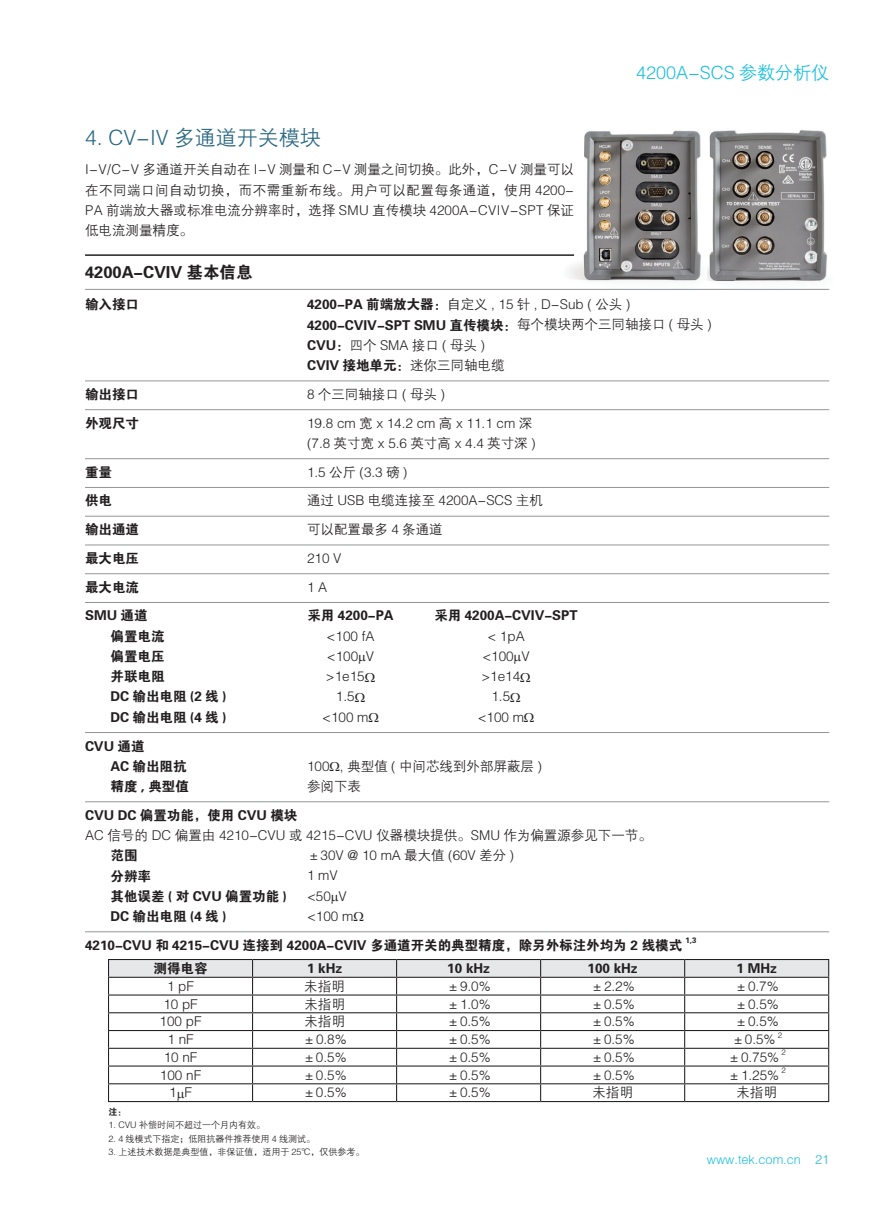
<style>
.page{position:relative;width:893px;height:1212px;background:#fff}
.page>*{position:absolute;margin:0;border:0;box-sizing:border-box;transform-origin:0 0}
.t1{font:21px "FZZDXJW GB1 0";color:#286782}
.t2{font:18px "FZZDXJW GB1 0";color:#1cbfdf}
.t3{font:16.5px "FZDHTJW GB1 0";color:#231f20}
.t4{font:13.5px/20.2px "FZZDXJW GB1 0";color:#231f20;text-align:justify}
.t5{font:13.5px/20.2px "FZDHTJW GB1 0";color:#231f20}
.t6{font:12.75px "FZZDXJW GB1 0";color:#1cbfdf}
.t7{font:9px "FZZDXJW GB1 0";color:#231f20}
.t8{font:9px "FZDHTJW GB1 0";color:#231f20}
.t9{font:7.8px "FZDHTJW GB1 0";color:#231f20}
.t10{font:7.8px "FZZDXJW GB1 0";color:#231f20}
.s1{font-family:"FZDHTJW GB1 0"}
.s2{font-family:"FZZDXJW GB1 0"}
</style>
<div class="page">
<img style="left:706px;top:130px;width:124px;height:160px">
<img style="left:559px;top:130px;width:147px;height:159px">
<hr style="left:85px;top:289px;width:744px;height:1px;background:#939598">
<hr style="left:85px;top:380px;width:744px;height:1px;background:#939598">
<hr style="left:85px;top:409px;width:744px;height:1px;background:#939598">
<hr style="left:85px;top:458px;width:744px;height:1px;background:#939598">
<hr style="left:85px;top:487px;width:744px;height:1px;background:#939598">
<hr style="left:85px;top:516px;width:744px;height:1px;background:#939598">
<hr style="left:85px;top:544px;width:744px;height:1px;background:#939598">
<hr style="left:85px;top:573px;width:744px;height:1px;background:#939598">
<hr style="left:85px;top:602px;width:744px;height:1px;background:#939598">
<hr style="left:85px;top:732px;width:744px;height:1px;background:#939598">
<hr style="left:85px;top:801px;width:744px;height:1px;background:#939598">
<hr style="left:85px;top:931px;width:744px;height:1px;background:#939598">
<hr style="left:108px;top:1101px;width:145px;height:1px;background:#231f20">
<hr style="left:253px;top:1101px;width:144px;height:1px;background:#231f20">
<hr style="left:397px;top:1101px;width:144px;height:1px;background:#231f20">
<hr style="left:541px;top:1101px;width:144px;height:1px;background:#231f20">
<hr style="left:685px;top:1101px;width:144px;height:1px;background:#231f20">
<hr style="left:85px;top:254px;width:489px;height:2px;background:#231f20">
<svg style="left:108px;top:959px;width:721px;height:142px"></svg>
<h2 class="t2" style="left:636px;top:63px;width:195px">4200A-SCS 参数分析仪</h2>
<h1 class="t1" style="left:85px;top:127px;width:237px">4. CV-IV 多通道开关模块</h1>
<p class="t4" style="left:85px;top:160px;width:491px">I-V/C-V 多通道开关自动在 I-V 测量和 C-V 测量之间切换。此外，C-V 测量可以在不同端口间自动切换，而不需重新布线。用户可以配置每条通道，使用 4200- PA 前端放大器或标准电流分辨率时，选择 SMU 直传模块 4200A-CVIV-SPT 保证低电流测量精度。</p>
<p class="t3" style="left:85px;top:263px;width:169px">4200A-CVIV 基本信息</p>
<p class="t5" style="left:85px;top:295px;width:55px">输入接口</p>
<p class="t4" style="left:307px;top:295px;width:325px"><span class="s1">4200-PA 前端放大器：</span>自定义 , 15 针 , D-Sub ( 公头 )</p>
<p class="t5" style="left:307px;top:315px;width:406px">4200-CVIV-SPT SMU 直传模块：<span class="s2">每个模块两个三同轴接口 ( 母头 )</span></p>
<p class="t4" style="left:307px;top:335px;width:179px"><span class="s1">CVU：</span>四个 SMA 接口 ( 母头 )</p>
<p class="t5" style="left:307px;top:356px;width:199px">CVIV 接地单元：<span class="s2">迷你三同轴电缆</span></p>
<p class="t5" style="left:85px;top:385px;width:56px">输出接口</p>
<p class="t4" style="left:307px;top:384px;width:139px">8 个三同轴接口 ( 母头 )</p>
<p class="t5" style="left:85px;top:413px;width:56px">外观尺寸</p>
<p class="t4" style="left:307px;top:413px;width:230px">19.8 cm 宽 x 14.2 cm 高 x 11.1 cm 深(7.8 英寸宽 x 5.6 英寸高 x 4.4 英寸深 )</p>
<p class="t5" style="left:85px;top:462px;width:29px">重量</p>
<p class="t4" style="left:307px;top:462px;width:102px">1.5 公斤 (3.3 磅 )</p>
<p class="t5" style="left:85px;top:491px;width:29px">供电</p>
<p class="t4" style="left:307px;top:491px;width:237px">通过 USB 电缆连接至 4200A-SCS 主机</p>
<p class="t5" style="left:85px;top:520px;width:56px">输出通道</p>
<p class="t4" style="left:307px;top:520px;width:137px">可以配置最多 4 条通道</p>
<p class="t5" style="left:85px;top:549px;width:56px">最大电压</p>
<p class="t4" style="left:307px;top:548px;width:36px">210 V</p>
<p class="t5" style="left:85px;top:577px;width:56px">最大电流</p>
<p class="t4" style="left:307px;top:577px;width:22px">1 A</p>
<p class="t5" style="left:85px;top:606px;width:64px">SMU 通道</p>
<p class="t5" style="left:307px;top:606px;width:88px">采用 4200-PA</p>
<p class="t5" style="left:434px;top:606px;width:145px">采用 4200A-CVIV-SPT</p>
<p class="t5" style="left:111px;top:626px;width:55px">偏置电流</p>
<p class="t4" style="left:327px;top:626px;width:49px">&lt;100 fA</p>
<p class="t4" style="left:487px;top:626px;width:39px">&lt; 1pA</p>
<p class="t5" style="left:111px;top:647px;width:55px">偏置电压</p>
<p class="t4" style="left:327px;top:646px;width:49px">&lt;100 V</p>
<p class="t4" style="left:482px;top:646px;width:49px">&lt;100 V</p>
<p class="t5" style="left:111px;top:667px;width:55px">并联电阻</p>
<p class="t4" style="left:326px;top:667px;width:40px">&gt;1e15</p>
<p class="t4" style="left:481px;top:667px;width:40px">&gt;1e14</p>
<p class="t5" style="left:111px;top:687px;width:118px">DC 输出电阻 (2 线 )</p>
<p class="t4" style="left:336px;top:687px;width:20px">1.5</p>
<p class="t4" style="left:491px;top:687px;width:20px">1.5</p>
<p class="t5" style="left:111px;top:707px;width:118px">DC 输出电阻 (4 线 )</p>
<p class="t4" style="left:322px;top:707px;width:48px">&lt;100 m</p>
<p class="t4" style="left:478px;top:707px;width:48px">&lt;100 m</p>
<p class="t5" style="left:111px;top:736px;width:78px;text-indent:-26px">CVU 通道<br>AC 输出阻抗</p>
<p class="t4" style="left:307px;top:756px;width:236px">100 , 典型值 ( 中间芯线到外部屏蔽层 )</p>
<p class="t5" style="left:111px;top:777px;width:80px">精度 , 典型值</p>
<p class="t4" style="left:307px;top:776px;width:55px">参阅下表</p>
<p class="t5" style="left:85px;top:805px;width:214px">CVU DC 偏置功能，使用 CVU 模块</p>
<p class="t4" style="left:85px;top:825px;width:568px">AC 信号的 DC 偏置由 4210-CVU 或 4215-CVU 仪器模块提供。SMU 作为偏置源参见下一节。</p>
<p class="t5" style="left:111px;top:846px;width:28px">范围</p>
<p class="t4" style="left:307px;top:846px;width:209px">±30V @ 10 mA 最大值 (60V 差分 )</p>
<p class="t5" style="left:111px;top:866px;width:42px">分辨率</p>
<p class="t4" style="left:307px;top:866px;width:32px">1 mV</p>
<p class="t5" style="left:111px;top:886px;width:178px">其他误差 ( 对 CVU 偏置功能 )</p>
<p class="t4" style="left:307px;top:886px;width:41px">&lt;50 V</p>
<p class="t5" style="left:111px;top:907px;width:118px">DC 输出电阻 (4 线 )</p>
<p class="t4" style="left:307px;top:906px;width:48px">&lt;100 m</p>
<p class="t5" style="left:85px;top:935px;width:599px">4210-CVU 和 4215-CVU 连接到 4200A-CVIV 多通道开关的典型精度，除另外标注外均为 2 线模式</p>
<p class="t9" style="left:686px;top:936px;width:12px">1,3</p>
<p class="t5" style="left:154px;top:959px;width:55px">测得电容</p>
<p class="t5" style="left:307px;top:959px;width:37px">1 kHz</p>
<p class="t5" style="left:447px;top:959px;width:44px">10 kHz</p>
<p class="t5" style="left:588px;top:959px;width:52px">100 kHz</p>
<p class="t5" style="left:736px;top:959px;width:42px">1 MHz</p>
<p class="t4" style="left:167px;top:976px;width:28px">1 pF</p>
<p class="t4" style="left:304px;top:976px;width:42px">未指明</p>
<p class="t4" style="left:446px;top:976px;width:46px">±9.0%</p>
<p class="t4" style="left:591px;top:976px;width:46px">±2.2%</p>
<p class="t4" style="left:735px;top:976px;width:46px">±0.7%</p>
<p class="t4" style="left:163px;top:994px;width:36px">10 pF</p>
<p class="t4" style="left:304px;top:994px;width:42px">未指明</p>
<p class="t4" style="left:447px;top:994px;width:46px">±1.0%</p>
<p class="t4" style="left:591px;top:994px;width:46px">±0.5%</p>
<p class="t4" style="left:735px;top:994px;width:46px">±0.5%</p>
<p class="t4" style="left:160px;top:1012px;width:43px">100 pF</p>
<p class="t4" style="left:304px;top:1012px;width:42px">未指明</p>
<p class="t4" style="left:447px;top:1012px;width:46px">±0.5%</p>
<p class="t4" style="left:591px;top:1012px;width:46px">±0.5%</p>
<p class="t4" style="left:735px;top:1012px;width:46px">±0.5%</p>
<p class="t4" style="left:167px;top:1030px;width:28px">1 nF</p>
<p class="t4" style="left:302px;top:1030px;width:46px">±0.8%</p>
<p class="t4" style="left:447px;top:1030px;width:46px">±0.5%</p>
<p class="t4" style="left:591px;top:1030px;width:46px">±0.5%</p>
<p class="t4" style="left:731px;top:1030px;width:46px">±0.5%</p>
<p class="t10" style="left:778px;top:1031px;width:6px">2</p>
<p class="t4" style="left:164px;top:1047px;width:35px">10 nF</p>
<p class="t4" style="left:302px;top:1047px;width:46px">±0.5%</p>
<p class="t4" style="left:447px;top:1047px;width:46px">±0.5%</p>
<p class="t4" style="left:591px;top:1047px;width:46px">±0.5%</p>
<p class="t4" style="left:728px;top:1047px;width:53px">±0.75%</p>
<p class="t10" style="left:781px;top:1048px;width:6px">2</p>
<p class="t4" style="left:160px;top:1065px;width:43px">100 nF</p>
<p class="t4" style="left:302px;top:1065px;width:46px">±0.5%</p>
<p class="t4" style="left:447px;top:1065px;width:46px">±0.5%</p>
<p class="t4" style="left:591px;top:1065px;width:46px">±0.5%</p>
<p class="t4" style="left:728px;top:1065px;width:53px">±1.25%</p>
<p class="t10" style="left:781px;top:1066px;width:6px">2</p>
<p class="t4" style="left:169px;top:1083px;width:24px">1 F</p>
<p class="t4" style="left:302px;top:1083px;width:46px">±0.5%</p>
<p class="t4" style="left:447px;top:1083px;width:46px">±0.5%</p>
<p class="t4" style="left:592px;top:1083px;width:42px">未指明</p>
<p class="t4" style="left:736px;top:1083px;width:42px">未指明</p>
<p class="t8" style="left:108px;top:1107px;width:19px">注：</p>
<p class="t7" style="left:108px;top:1120px;width:158px">1. CVU 补偿时间不超过一个月内有效。</p>
<p class="t7" style="left:108px;top:1134px;width:208px">2. 4 线模式下指定；低阻抗器件推荐使用 4 线测试。</p>
<p class="t7" style="left:108px;top:1147px;width:258px">3. 上述技术数据是典型值，非保证值，适用于 25℃，仅供参考。</p>
<p class="t6" style="left:707px;top:1153px;width:124px">www.tek.com.cn 21</p>
</div>
